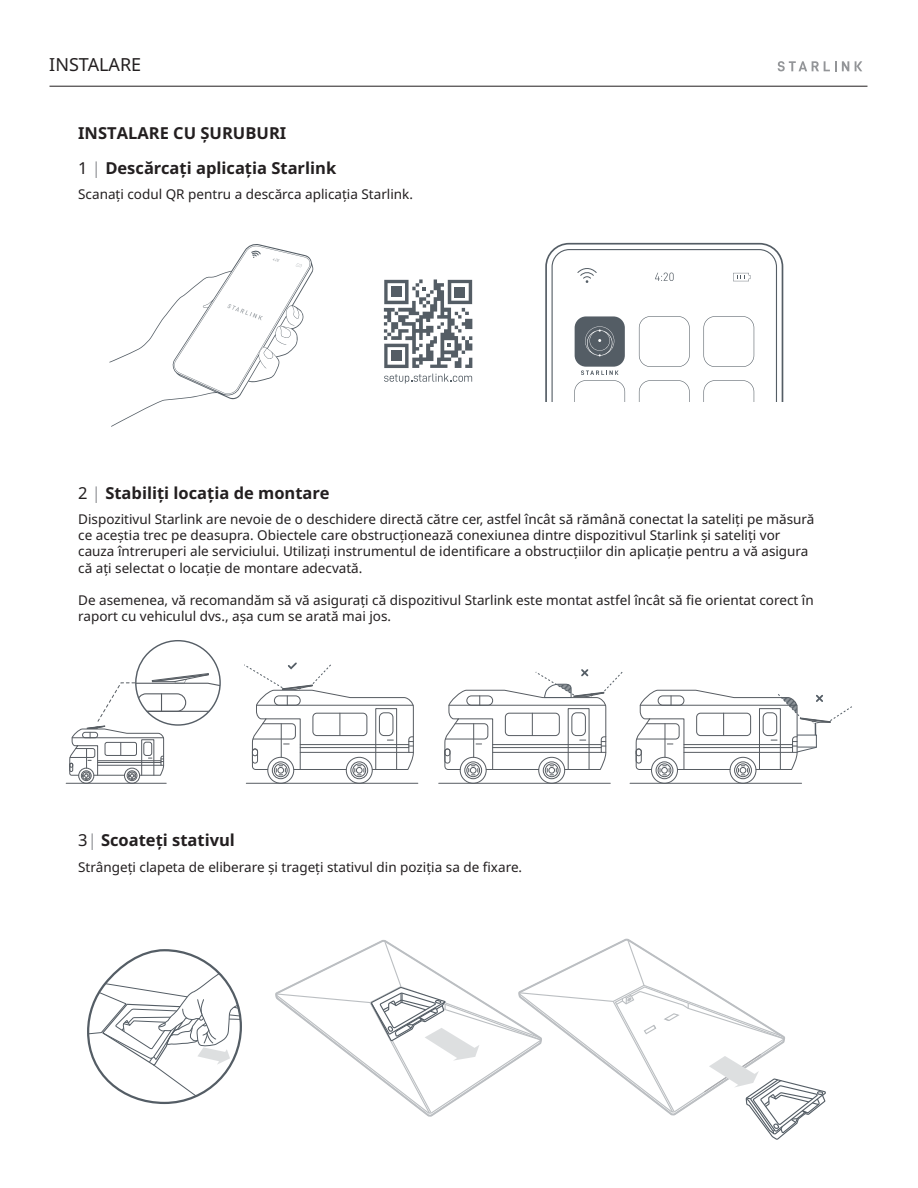
<style>
.page{position:relative;width:918px;height:1188px;background:#fff}
.page>*{position:absolute;margin:0;border:0;box-sizing:border-box;transform-origin:0 0}
.t1{font:18px "Noto Sans";color:#231f20}
.t2{font:700 16.5px "Noto Sans";color:#231f20}
.t3{font:13.5px/16.2px "Noto Sans";color:#231f20}
.s1{font-weight:400}
.s2{font-weight:400;color:#939598}
</style>
<div class="page">
<svg style="left:778px;top:61px;width:71px;height:10px"></svg>
<svg style="left:855px;top:61px;width:7px;height:10px"></svg>
<hr style="left:50px;top:86px;width:817px;height:1px;background:#231f20">
<svg style="left:384px;top:279px;width:88px;height:89px"></svg>
<div style="left:391px;top:287px;width:11px;height:10px;background:#545d65"></div>
<div style="left:455px;top:287px;width:10px;height:10px;background:#545d65"></div>
<div style="left:391px;top:351px;width:11px;height:10px;background:#545d65"></div>
<svg style="left:384px;top:374px;width:88px;height:9px"></svg>
<svg style="left:545px;top:243px;width:238px;height:158px"></svg>
<svg style="left:109px;top:244px;width:204px;height:183px"></svg>
<svg style="left:275px;top:939px;width:551px;height:201px"></svg>
<svg style="left:87px;top:949px;width:155px;height:156px"></svg>
<div style="left:127px;top:771px;width:10px;height:10px;border:1px solid #575c62;border-radius:50%"></div>
<div style="left:124px;top:768px;width:16px;height:15px;border:1px solid #575c62;border-radius:50%"></div>
<div style="left:81px;top:771px;width:10px;height:10px;border:1px solid #575c62;border-radius:50%"></div>
<div style="left:78px;top:768px;width:16px;height:15px;border:1px solid #575c62;border-radius:50%"></div>
<hr style="left:66px;top:783px;width:100px;height:1px;background:#575c62">
<svg style="left:69px;top:640px;width:152px;height:139px"></svg>
<div style="left:353px;top:764px;width:13px;height:13px;border:1px solid #575c62;border-radius:50%"></div>
<div style="left:351px;top:762px;width:17px;height:17px;border:1px solid #575c62;border-radius:50%"></div>
<div style="left:346px;top:757px;width:27px;height:27px;border:1px solid #575c62;border-radius:50%"></div>
<div style="left:274px;top:764px;width:14px;height:13px;border:1px solid #575c62;border-radius:50%"></div>
<div style="left:272px;top:762px;width:18px;height:17px;border:1px solid #575c62;border-radius:50%"></div>
<div style="left:267px;top:757px;width:27px;height:27px;border:1px solid #575c62;border-radius:50%"></div>
<hr style="left:246px;top:783px;width:172px;height:1px;background:#575c62">
<svg style="left:244px;top:662px;width:170px;height:113px"></svg>
<div style="left:736px;top:764px;width:14px;height:13px;border:1px solid #575c62;border-radius:50%"></div>
<div style="left:734px;top:762px;width:18px;height:17px;border:1px solid #575c62;border-radius:50%"></div>
<div style="left:730px;top:757px;width:26px;height:27px;border:1px solid #575c62;border-radius:50%"></div>
<div style="left:658px;top:764px;width:13px;height:13px;border:1px solid #575c62;border-radius:50%"></div>
<div style="left:656px;top:762px;width:17px;height:17px;border:1px solid #575c62;border-radius:50%"></div>
<div style="left:651px;top:757px;width:27px;height:27px;border:1px solid #575c62;border-radius:50%"></div>
<hr style="left:630px;top:783px;width:172px;height:1px;background:#575c62">
<svg style="left:636px;top:690px;width:216px;height:85px"></svg>
<div style="left:545px;top:764px;width:13px;height:13px;border:1px solid #575c62;border-radius:50%"></div>
<div style="left:543px;top:762px;width:17px;height:17px;border:1px solid #575c62;border-radius:50%"></div>
<div style="left:538px;top:757px;width:27px;height:27px;border:1px solid #575c62;border-radius:50%"></div>
<div style="left:466px;top:764px;width:14px;height:13px;border:1px solid #575c62;border-radius:50%"></div>
<div style="left:464px;top:762px;width:18px;height:17px;border:1px solid #575c62;border-radius:50%"></div>
<div style="left:460px;top:757px;width:27px;height:27px;border:1px solid #575c62;border-radius:50%"></div>
<hr style="left:439px;top:783px;width:171px;height:1px;background:#575c62">
<svg style="left:444px;top:669px;width:179px;height:106px"></svg>
<h1 class="t1" style="left:49px;top:54px;width:94px">INSTALARE</h1>
<p class="t2" style="left:78px;top:123px;width:210px">INSTALARE CU ȘURUBURI</p>
<p class="t2" style="left:78px;top:159px;width:260px"><span class="s1">1</span> <span class="s2">|</span> Descărcați aplicația Starlink</p>
<p class="t3" style="left:78px;top:186px;width:336px">Scanați codul QR pentru a descărca aplicația Starlink.</p>
<p class="t2" style="left:78px;top:483px;width:253px"><span class="s1">2</span> <span class="s2">|</span> Stabiliți locația de montare</p>
<p class="t3" style="left:78px;top:511px;width:738px">Dispozitivul Starlink are nevoie de o deschidere directă către cer, astfel încât să rămână conectat la sateliți pe măsură ce aceștia trec pe deasupra. Obiectele care obstrucționează conexiunea dintre dispozitivul Starlink și sateliți vor cauza întreruperi ale serviciului. Utilizați instrumentul de identificare a obstrucțiilor din aplicație pentru a vă asigura că ați selectat o locație de montare adecvată.</p>
<p class="t3" style="left:78px;top:592px;width:737px">De asemenea, vă recomandăm să vă asigurați că dispozitivul Starlink este montat astfel încât să fie orientat corect în raport cu vehiculul dvs., așa cum se arată mai jos.</p>
<p class="t2" style="left:78px;top:831px;width:158px"><span class="s1">3</span><span class="s2">|</span> Scoateți stativul</p>
<p class="t3" style="left:78px;top:859px;width:445px">Strângeți clapeta de eliberare și trageți stativul din poziția sa de fixare.</p>
</div>
